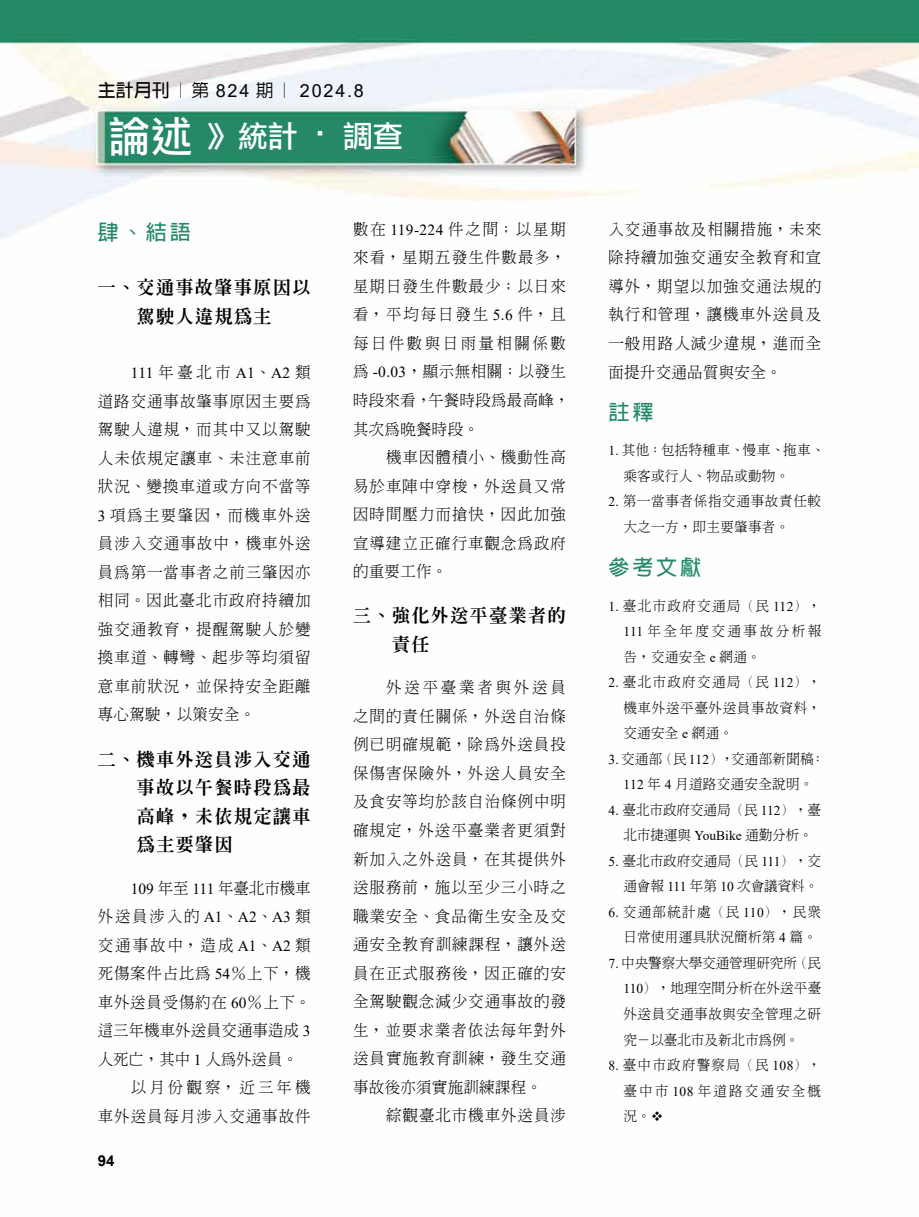
<style>
.page{position:relative;width:919px;height:1217px;background:#fff}
.page>*{position:absolute;margin:0;border:0;box-sizing:border-box;transform-origin:0 0}
.t1{font:30px "DF Li Hei Md WIN BF";color:#fff}
.t2{font:700 21px "Lin Gothic";letter-spacing:.14em;color:#238a66}
.t3{font:800 18px/28.5px "Inn Ming";letter-spacing:.08em;color:#000;text-align:center}
.t4{font:18px "Arial";letter-spacing:.1em;color:#000}
.t5{font:300 15.3px/28.5px "Inn Ming";letter-spacing:.075em;color:#000;text-align:justify}
.t6{font:300 15.3px "Inn Ming";letter-spacing:.055em;color:#000}
.t7{font:300 15.3px "Inn Ming";color:#000}
.t8{font:300 15.3px "Inn Ming";letter-spacing:.005em;color:#000}
.t9{font:15.3px "Times New Roman";letter-spacing:.005em;color:#000}
.t10{font:300 15.3px "Inn Ming";letter-spacing:.205em;color:#000}
.t11{font:700 15px "Arial";color:#000}
.t12{font:300 13.5px/25.5px "Inn Ming";letter-spacing:.025em;color:#000;text-align:justify}
.t13{font:300 13.5px/25.5px "Inn Ming";color:#000;text-align:center}
.t14{font:300 13.5px/25.5px "Inn Ming";letter-spacing:.055em;color:#000}
.t15{font:300 13.5px "Inn Ming";letter-spacing:.1em;color:#000}
.t16{font:300 13.5px "Inn Ming";letter-spacing:.05em;color:#000}
.s1{font-family:"Lin Gothic";font-weight:700}
.s2{font-family:"Lin Gothic";font-weight:500}
.s3{font-size:42px}
.s4{font-family:"Inn Ming";font-weight:300}
.s5{font-family:"Times New Roman";font-weight:400}
</style>
<div class="page">
<img style="left:0;top:0;width:918px;height:239px">
<p class="t4" style="left:98px;top:78px;width:267px"><span class="s1">主計月刊</span><span class="s2">︱第</span> 824 <span class="s2">期︱</span> 2024.8</p>
<h1 class="t1" style="left:109px;top:121px;width:296px"><span class="s3">論述</span> 》統計 ‧ 調查</h1>
<h2 class="t2" style="left:98px;top:221px;width:94px">肆、結語</h2>
<p class="t3" style="left:98px;top:273px;width:214px">一、交通事故肇事原因以駕駛人違規為主</p>
<p class="t9" style="left:131px;top:362px;width:181px">111 <span class="s4">年臺北市</span> A1<span class="s4">、</span>A2 <span class="s4">類</span></p>
<p class="t5" style="left:98px;top:386px;width:214px">道路交通事故肇事原因主要為駕駛人違規，而其中又以駕駛人未依規定讓車、未注意車前狀況、變換車道或方向不當等<span class="s5">3</span> 項為主要肇因，而機車外送員涉入交通事故中，機車外送員為第一當事者之前三肇因亦相同。因此臺北市政府持續加強交通教育，提醒駕駛人於變換車道、轉彎、起步等均須留意車前狀況，並保持安全距離專心駕駛，以策安全。</p>
<p class="t3" style="left:137px;top:744px;width:175px;text-align:justify;text-indent:-39px">二、機車外送員涉入交通事故以午餐時段為最高峰，未依規定讓車為主要肇因</p>
<p class="t7" style="left:131px;top:879px;width:181px"><span class="s5">109</span> 年至 <span class="s5">111</span> 年臺北市機車</p>
<p class="t5" style="left:98px;top:901px;width:214px">外送員涉入的 <span class="s5">A1</span>、<span class="s5">A2</span>、<span class="s5">A3</span> 類</p>
<p class="t5" style="left:98px;top:930px;width:214px">交通事故中，造成 <span class="s5">A1</span>、<span class="s5">A2</span> 類</p>
<p class="t6" style="left:98px;top:965px;width:214px">死傷案件占比為 <span class="s5">54</span>％上下，機</p>
<p class="t6" style="left:98px;top:993px;width:214px">車外送員受傷約在 <span class="s5">60</span>％上下。</p>
<p class="t8" style="left:98px;top:1022px;width:214px">這三年機車外送員交通事造成 <span class="s5">3</span></p>
<p class="t7" style="left:98px;top:1050px;width:201px">人死亡，其中 <span class="s5">1</span> 人為外送員。</p>
<p class="t10" style="left:131px;top:1079px;width:181px">以月份觀察，近三年機</p>
<p class="t5" style="left:98px;top:1101px;width:214px">車外送員每月涉入交通事故件</p>
<p class="t11" style="left:98px;top:1149px;width:18px">94</p>
<p class="t5" style="left:353px;top:215px;width:218px;text-align:left">數在 <span class="s5">119-224</span> 件之間；以星期來看，星期五發生件數最多，星期日發生件數最少；以日來看，平均每日發生 <span class="s5">5.6</span> 件，且每日件數與日雨量相關係數為 <span class="s5">-0.03</span>，顯示無相關；以發生時段來看，午餐時段為最高峰，其次為晚餐時段。</p>
<p class="t5" style="left:353px;top:443px;width:214px;text-indent:33px">機車因體積小、機動性高易於車陣中穿梭，外送員又常因時間壓力而搶快，因此加強宣導建立正確行車觀念為政府的重要工作。</p>
<p class="t3" style="left:392px;top:601px;width:175px;text-align:left;text-indent:-39px">三、強化外送平臺業者的責任</p>
<p class="t5" style="left:353px;top:673px;width:214px;text-indent:33px">外送平臺業者與外送員之間的責任關係，外送自治條例已明確規範，除為外送員投保傷害保險外，外送人員安全及食安等均於該自治條例中明確規定，外送平臺業者更須對新加入之外送員，在其提供外送服務前，施以至少三小時之職業安全、食品衛生安全及交通安全教育訓練課程，讓外送員在正式服務後，因正確的安全駕駛觀念減少交通事故的發生，並要求業者依法每年對外送員實施教育訓練，發生交通事故後亦須實施訓練課程。</p>
<p class="t5" style="left:386px;top:1100px;width:181px">綜觀臺北市機車外送員涉</p>
<p class="t5" style="left:608px;top:215px;width:214px">入交通事故及相關措施，未來除持續加強交通安全教育和宣導外，期望以加強交通法規的執行和管理，讓機車外送員及一般用路人減少違規，進而全面提升交通品質與安全。</p>
<h2 class="t2" style="left:608px;top:401px;width:46px">註釋</h2>
<p class="t12" style="left:623px;top:437px;width:202px;text-indent:-15px"><span class="s5">1.</span> 其他：包括特種車、慢車、拖車、乘客或行人、物品或動物。</p>
<p class="t14" style="left:623px;top:488px;width:199px;text-indent:-15px"><span class="s5">2.</span> 第一當事者係指交通事故責任較大之一方，即主要肇事者。</p>
<h2 class="t2" style="left:608px;top:556px;width:94px">參考文獻</h2>
<p class="t12" style="left:623px;top:592px;width:199px;text-indent:-15px"><span class="s5">1.</span> 臺北市政府交通局（民 <span class="s5">112</span>），<span class="s5">111</span> 年全年度交通事故分析報告，交通安全 <span class="s5">e</span> 網通。</p>
<p class="t15" style="left:608px;top:675px;width:214px"><span class="s5">2.</span> 臺北市政府交通局（民 <span class="s5">112</span>），</p>
<p class="t16" style="left:623px;top:700px;width:199px">機車外送平臺外送員事故資料，</p>
<p class="t12" style="left:623px;top:720px;width:111px">交通安全 <span class="s5">e</span> 網通。</p>
<p class="t12" style="left:608px;top:745px;width:217px"><span class="s5">3.</span>交通部（民<span class="s5">112</span>），交通部新聞稿：</p>
<p class="t12" style="left:623px;top:771px;width:191px"><span class="s5">112</span> 年 <span class="s5">4</span> 月道路交通安全說明。</p>
<p class="t13" style="left:608px;top:796px;width:214px"><span class="s5">4.</span> 臺北市政府交通局（民 <span class="s5">112</span>），臺北市捷運與 <span class="s5">YouBike</span> 通勤分析。</p>
<p class="t13" style="left:608px;top:847px;width:214px;text-align:right"><span class="s5">5.</span> 臺北市政府交通局（民 <span class="s5">111</span>），交通會報 <span class="s5">111</span> 年第 <span class="s5">10</span> 次會議資料。</p>
<p class="t12" style="left:623px;top:898px;width:199px;text-indent:-15px"><span class="s5">6.</span> 交通部統計處（民 <span class="s5">110</span>），民眾日常使用運具狀況簡析第 <span class="s5">4</span> 篇。</p>
<p class="t12" style="left:623px;top:949px;width:199px;text-indent:-15px"><span class="s5">7.</span> 中央警察大學交通管理研究所（民<span class="s5">110</span>），地理空間分析在外送平臺外送員交通事故與安全管理之研究－以臺北市及新北市為例。</p>
<p class="t12" style="left:623px;top:1051px;width:199px;text-indent:-15px"><span class="s5">8.</span> 臺中市政府警察局（民 <span class="s5">108</span>），臺中市 <span class="s5">108</span> 年道路交通安全概況。❖</p>
</div>
